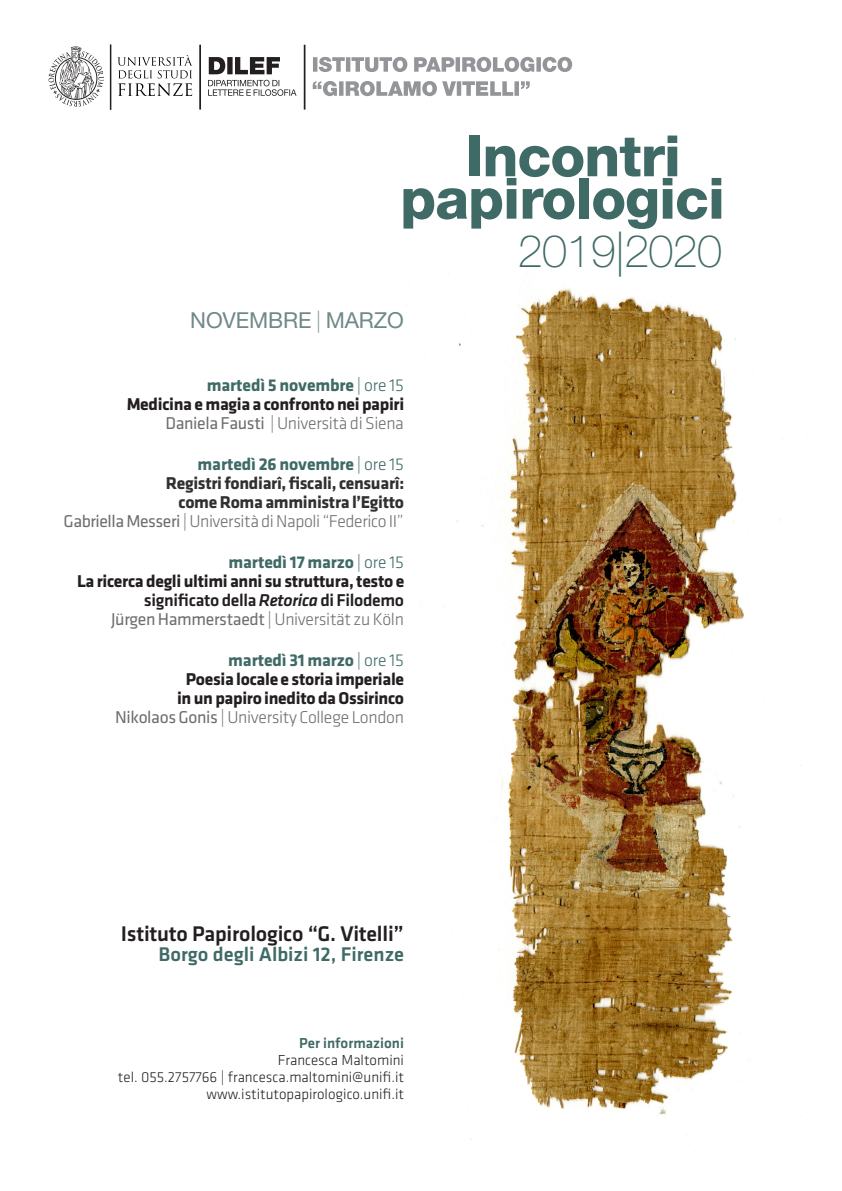
<style>
.page{position:relative;width:842px;height:1191px;background:#fff}
.page>*{position:absolute;margin:0;border:0;box-sizing:border-box;transform-origin:0 0}
.t1{font:800 57px "Helvetica Neue LT Pro";letter-spacing:-.015em;color:#3f6a66}
.t2{font:100 45px "Helvetica Neue LT Pro";letter-spacing:-.015em;color:#3f6a66}
.t3{font:500 22px "Klavika";letter-spacing:-.01em;color:#231f20}
.t4{font:22px "Helvetica Neue LT Pro";letter-spacing:-.005em;color:#6f8987}
.t5{font:500 20.5px "Klavika";color:#3f6a66}
.t6{font:700 17.7px "Klavika";letter-spacing:-.02em;color:#231f20}
.t7{font:300 17.7px "Klavika";letter-spacing:-.02em;color:#6c6d70}
.t8{font:700 17.7px "Klavika";letter-spacing:-.01em;color:#3f6a66}
.t9{font:700 17.7px "Klavika";letter-spacing:-.02em;color:#312f30}
.t10{font:17.7px "Klavika";letter-spacing:-.02em;color:#6c6d70}
.t11{font:500 17.7px "Klavika";letter-spacing:-.02em;color:#231f20}
.t12{font:300 15px/17px "Klavika";color:#231f20;text-align:right}
.t13{font:500 15px "Klavika";color:#3f6a66}
.s1{font-weight:100}
.s2{font-weight:300}
.s3{font-weight:400}
.s4{font-style:italic}
</style>
<div class="page">
<img style="left:406px;top:210px;width:395px;height:936px">
<hr style="left:110px;top:44px;width:1px;height:66px;background:#231f20">
<svg style="left:118px;top:55px;width:74px;height:41px"></svg>
<svg style="left:48px;top:46px;width:56px;height:61px"></svg>
<hr style="left:199px;top:45px;width:2px;height:65px;background:#231f20">
<svg style="left:208px;top:80px;width:89px;height:16px"></svg>
<svg style="left:209px;top:57px;width:71px;height:17px"></svg>
<svg style="left:313px;top:81px;width:217px;height:15px"></svg>
<svg style="left:313px;top:57px;width:259px;height:15px"></svg>
<hr style="left:304px;top:45px;width:1px;height:65px;background:#231f20">
<p class="t1" style="left:465px;top:122px;width:217px">Incontri</p>
<p class="t1" style="left:400px;top:164px;width:326px">papirologici</p>
<p class="t2" style="left:518px;top:224px;width:206px">2019|2020</p>
<p class="t4" style="left:190px;top:306px;width:215px">NOVEMBRE <span class="s1">|</span> MARZO</p>
<p class="t8" style="left:207px;top:376px;width:199px">martedì 5 novembre <span class="s2">| ore 15</span></p>
<p class="t6" style="left:127px;top:395px;width:279px">Medicina e magia a confronto nei papiri</p>
<p class="t7" style="left:165px;top:414px;width:240px"><span class="s3">Daniela Fausti</span> | Università di Siena</p>
<p class="t8" style="left:198px;top:455px;width:208px">martedì 26 novembre <span class="s2">| ore 15</span></p>
<p class="t9" style="left:166px;top:474px;width:240px">Registri fondiarî, fiscali, censuarî:</p>
<p class="t9" style="left:179px;top:493px;width:227px">come Roma amministra l’Egitto</p>
<p class="t7" style="left:64px;top:512px;width:342px"><span class="s3">Gabriella Messeri</span> | Università di Napoli “Federico II”</p>
<p class="t8" style="left:228px;top:553px;width:177px">martedì 17 marzo <span class="s2">| ore 15</span></p>
<p class="t6" style="left:77px;top:572px;width:329px">La ricerca degli ultimi anni su struttura, testo e</p>
<p class="t11" style="left:144px;top:591px;width:262px">significato della <span class="s4">Retorica</span> di Filodemo</p>
<p class="t10" style="left:111px;top:610px;width:294px">Jürgen Hammerstaedt <span class="s2">| Universität zu Köln</span></p>
<p class="t8" style="left:228px;top:651px;width:177px">martedì 31 marzo <span class="s2">| ore 15</span></p>
<p class="t6" style="left:186px;top:670px;width:220px">Poesia locale e storia imperiale</p>
<p class="t6" style="left:177px;top:689px;width:229px">in un papiro inedito da Ossirinco</p>
<p class="t7" style="left:115px;top:708px;width:290px"><span class="s3">Nikolaos Gonis</span> | University College London</p>
<p class="t3" style="left:121px;top:921px;width:285px">Istituto Papirologico “G. Vitelli”</p>
<p class="t5" style="left:159px;top:943px;width:247px">Borgo degli Albizi 12, Firenze</p>
<p class="t13" style="left:299px;top:1035px;width:106px">Per informazioni</p>
<p class="t12" style="left:278px;top:1052px;width:128px">Francesca Maltomini</p>
<p class="t12" style="left:118px;top:1069px;width:287px">tel. 055.2757766 | francesca.maltomini@unifi.it www.istitutopapirologico.unifi.it</p>
</div>
